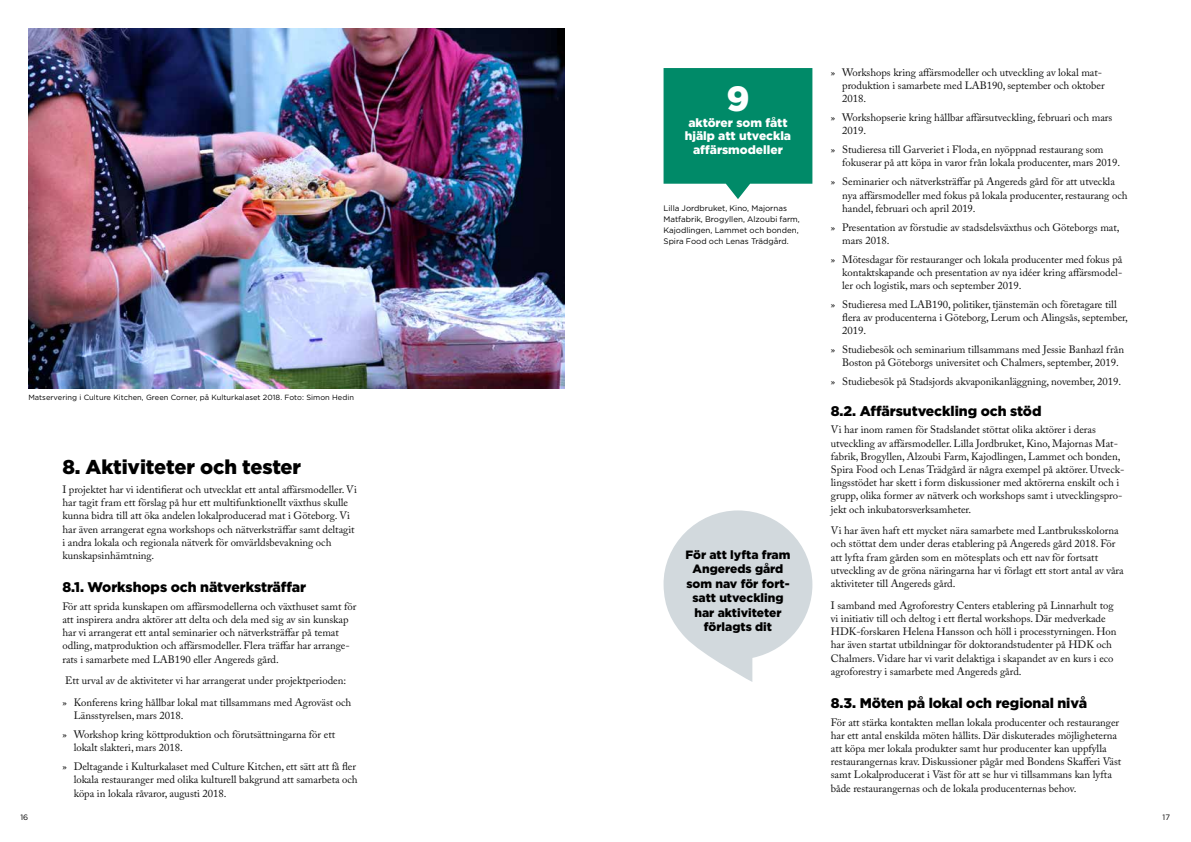
<style>
.page{position:relative;width:1191px;height:842px;background:#fff}
.page>*{position:absolute;margin:0;border:0;box-sizing:border-box;transform-origin:0 0}
.t1{font:900 35px "Gotham";color:#fff}
.Rubrik_3{font:900 20px "Gotham";letter-spacing:-.005em;color:#000}
.Rubrik_4{font:900 14px "Gotham";letter-spacing:-.005em;color:#000}
.Citat{font:900 12px/14.5px "Gotham";color:#000;text-align:center}
.t2{font:900 12px/13.5px "Gotham";color:#fff;text-align:center}
.Brödtext{font:10.7px/13.2px "Adobe Caslon Pro";letter-spacing:-.005em;color:#0f0f0f}
.Gotham_Book{font:8px/10.8px "Gotham";color:#000}
.t3{font:7.8px "Gotham";color:#000}
.Bildtext_Gotham{font:7.5px "Gotham";letter-spacing:.005em;color:#000}
</style>
<div class="page">
<svg style="left:663px;top:68px;width:149px;height:131px;background:#1c9678"></svg>
<img style="left:28px;top:28px;width:537px;height:360px">
<svg style="left:663px;top:510px;width:149px;height:172px"></svg>
<p class="Bildtext_Gotham" style="left:28px;top:393px;width:327px">Matservering i Culture Kitchen, Green Corner, på Kulturkalaset 2018. Foto: Simon Hedin</p>
<h3 class="Rubrik_3" style="left:62px;top:453px;width:240px">8. Aktiviteter och tester</h3>
<p class="Brödtext" style="left:62px;top:483px;width:296px">I projektet har vi identifierat och utvecklat ett antal affärsmodeller. Vi har tagit fram ett förslag på hur ett multifunktionellt växthus skulle kunna bidra till att öka andelen lokalproducerad mat i Göteborg. Vi har även arrangerat egna workshops och nätverksträffar samt deltagit i andra lokala och regionala nätverk för omvärldsbevakning och kunskapsinhämtning.</p>
<h4 class="Rubrik_4" style="left:62px;top:578px;width:245px">8.1. Workshops och nätverksträffar</h4>
<p class="Brödtext" style="left:62px;top:599px;width:295px">För att sprida kunskapen om affärsmodellerna och växthuset samt för att inspirera andra aktörer att delta och dela med sig av sin kunskap har vi arrangerat ett antal seminarier och nätverksträffar på temat odling, matproduktion och affärsmodeller. Flera träffar har arrange&shy;rats i samarbete med LAB190 eller Angereds gård.</p>
<p class="Brödtext" style="left:65px;top:674px;width:283px">Ett urval av de aktiviteter vi har arrangerat under projektperioden:</p>
<p class="Brödtext" style="left:74px;top:696px;width:279px;text-indent:-11px">» Konferens kring hållbar lokal mat tillsammans med Agroväst och<br>Länsstyrelsen, mars 2018.</p>
<p class="Brödtext" style="left:74px;top:728px;width:263px;text-indent:-11px">» Workshop kring köttproduktion och förutsättningarna för ett lokalt slakteri, mars 2018.</p>
<p class="Brödtext" style="left:74px;top:760px;width:285px;text-indent:-11px">» Deltagande i Kulturkalaset med Culture Kitchen, ett sätt att få fler lokala restauranger med olika kulturell bakgrund att samarbeta och köpa in lokala råvaror, augusti 2018.</p>
<p class="t1" style="left:726px;top:74px;width:25px">9</p>
<p class="t2" style="left:685px;top:116px;width:108px">aktörer som fått hjälp att utveckla affärsmodeller</p>
<p class="Gotham_Book" style="left:663px;top:203px;width:138px">Lilla Jordbruket, Kino, Majornas Matfabrik, Brogyllen, Alzoubi farm, Kajodlingen, Lammet och bonden, Spira Food och Lenas Trädgård.</p>
<p class="Citat" style="left:685px;top:547px;width:106px">För att lyfta fram<br>Angereds gård som nav för fort&shy;satt utveckling har aktiviteter förlagts dit</p>
<p class="Brödtext" style="left:842px;top:66px;width:264px;text-indent:-11px">» Workshops kring affärsmodeller och utveckling av lokal mat&shy;produktion i samarbete med LAB190, september och oktober<br>2018.</p>
<p class="Brödtext" style="left:842px;top:111px;width:272px;text-indent:-11px">» Workshopserie kring hållbar affärsutveckling, februari och mars<br>2019.</p>
<p class="Brödtext" style="left:842px;top:143px;width:279px;text-indent:-11px">» Studieresa till Garveriet i Floda, en nyöppnad restaurang som fokuserar på att köpa in varor från lokala producenter, mars 2019.</p>
<p class="Brödtext" style="left:842px;top:175px;width:287px;text-indent:-11px">» Seminarier och nätverksträffar på Angereds gård för att utveckla nya affärsmodeller med fokus på lokala producenter, restaurang och handel, februari och april 2019.</p>
<p class="Brödtext" style="left:842px;top:220px;width:279px;text-indent:-11px">» Presentation av förstudie av stadsdelsväxthus och Göteborgs mat, mars 2018.</p>
<p class="Brödtext" style="left:842px;top:252px;width:282px;text-align:justify;text-indent:-11px">» Mötesdagar för restauranger och lokala producenter med fokus på kontaktskapande och presentation av nya idéer kring affärsmodel&shy;ler och logistik, mars och september 2019.</p>
<p class="Brödtext" style="left:842px;top:298px;width:287px;text-indent:-11px">» Studieresa med LAB190, politiker, tjänstemän och företagare till flera av producenterna i Göteborg, Lerum och Alingsås, september,<br>2019.</p>
<p class="Brödtext" style="left:831px;top:343px;width:295px;text-align:center">» Studiebesök och seminarium tillsammans med Jessie Banhazl från<br>Boston på Göteborgs universitet och Chalmers, september, 2019.</p>
<p class="Brödtext" style="left:831px;top:375px;width:292px">» Studiebesök på Stadsjords akvaponikanläggning, november, 2019.</p>
<h4 class="Rubrik_4" style="left:831px;top:401px;width:212px">8.2. Affärsutveckling och stöd</h4>
<p class="Brödtext" style="left:831px;top:423px;width:295px">Vi har inom ramen för Stadslandet stöttat olika aktörer i deras utveckling av affärsmodeller. Lilla Jordbruket, Kino, Majornas Mat&shy;fabrik, Brogyllen, Alzoubi Farm, Kajodlingen, Lammet och bonden, Spira Food och Lenas Trädgård är några exempel på aktörer. Utveck&shy;lingsstödet har skett i form diskussioner med aktörerna enskilt och i grupp, olika former av nätverk och workshops samt i utvecklingspro&shy;jekt och inkubatorsverksamheter.</p>
<p class="Brödtext" style="left:831px;top:524px;width:294px">Vi har även haft ett mycket nära samarbete med Lantbruksskolorna och stöttat dem under deras etablering på Angereds gård 2018. För att lyfta fram gården som en mötesplats och ett nav för fortsatt utveckling av de gröna näringarna har vi förlagt ett stort antal av våra aktiviteter till Angereds gård.</p>
<p class="Brödtext" style="left:831px;top:598px;width:287px">I samband med Agroforestry Centers etablering på Linnarhult tog vi initiativ till och deltog i ett flertal workshops. Där medverkade HDK-forskaren Helena Hansson och höll i processtyrningen. Hon har även startat utbildningar för doktorandstudenter på HDK och Chalmers. Vidare har vi varit delaktiga i skapandet av en kurs i eco agroforestry i samarbete med Angereds gård.</p>
<h4 class="Rubrik_4" style="left:831px;top:694px;width:258px">8.3. Möten på lokal och regional nivå</h4>
<p class="Brödtext" style="left:831px;top:715px;width:292px">För att stärka kontakten mellan lokala producenter och restauranger har ett antal enskilda möten hållits. Där diskuterades möjligheterna att köpa mer lokala produkter samt hur producenter kan uppfylla restaurangernas krav. Diskussioner pågår med Bondens Skafferi Väst samt Lokalproducerat i Väst för att se hur vi tillsammans kan lyfta både restaurangernas och de lokala producenternas behov.</p>
<p class="t3" style="left:21px;top:812px;width:9px">16</p>
<p class="t3" style="left:1162px;top:812px;width:9px">17</p>
</div>
